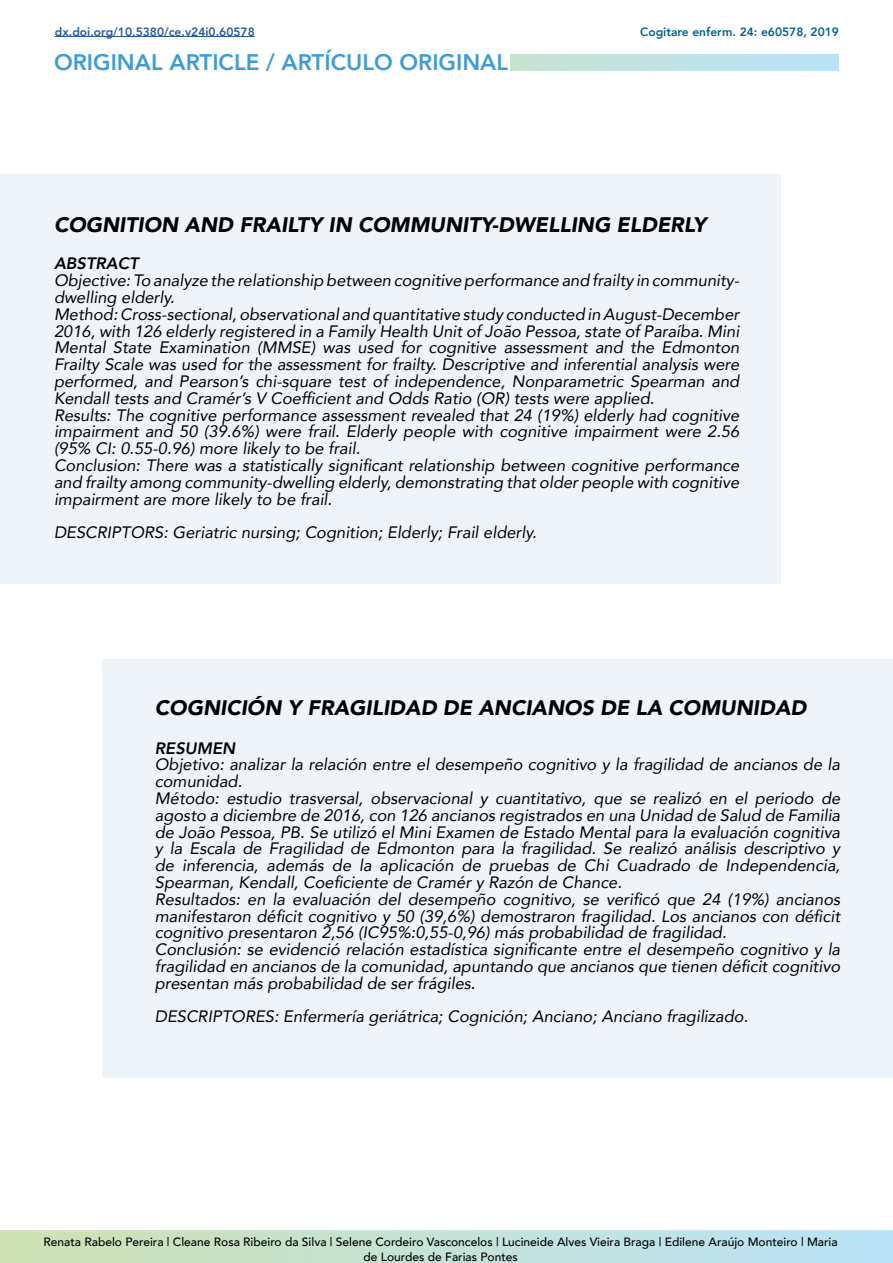
<style>
.page{position:relative;width:893px;height:1263px;background:#fff}
.page>*{position:absolute;margin:0;border:0;box-sizing:border-box;transform-origin:0 0}
.t1{font:800 22.5px "Avenir";color:#409cd4}
.t2{font:italic 900 21px "Avenir";color:#000}
.t3{font:italic 16.5px/16.8px "Avenir";color:#000}
.t4{font:italic 800 16.5px "Avenir";color:#000}
.t5{font:500 12px/14.4px "Avenir";color:#000;text-align:center}
.t6{font:800 12px "Avenir";color:#275b9b}
.t7{font:800 12px "Avenir";color:#00658f}
</style>
<div class="page">
<div style="left:0;top:175px;width:781px;height:409px;background:#eff4f9"></div>
<svg style="left:0;top:1230px;width:893px;height:33px;background:#c4e2d6"></svg>
<div style="left:510px;top:54px;width:329px;height:17px;background:linear-gradient(to right,#c6e3d1,#bae3fa)"></div>
<div style="left:102px;top:659px;width:791px;height:418px;background:#eff4f9"></div>
<hr style="left:55px;top:36px;width:200px;height:1px;background:#275b9b">
<p class="t6" style="left:55px;top:22px;width:201px">dx.doi.org/10.5380/ce.v24i0.60578</p>
<p class="t7" style="left:640px;top:22px;width:200px">Cogitare enferm. 24: e60578, 2019</p>
<h1 class="t1" style="left:54px;top:45px;width:456px">ORIGINAL ARTICLE / ARTÍCULO ORIGINAL</h1>
<p class="t2" style="left:54px;top:207px;width:654px">COGNITION AND FRAILTY IN COMMUNITY-DWELLING ELDERLY</p>
<p class="t4" style="left:54px;top:254px;width:86px">ABSTRACT</p>
<p class="t3" style="left:54px;top:272px;width:687px">Objective: To analyze the relationship between cognitive performance and frailty in community&shy;dwelling elderly.<br>Method: Cross-sectional, observational and quantitative study conducted in August-December 2016, with 126 elderly registered in a Family Health Unit of João Pessoa, state of Paraíba. Mini Mental State Examination (MMSE) was used for cognitive assessment and the Edmonton Frailty Scale was used for the assessment for frailty. Descriptive and inferential analysis were performed, and Pearson’s chi-square test of independence, Nonparametric Spearman and Kendall tests and Cramér’s V Coefficient and Odds Ratio (OR) tests were applied.<br>Results: The cognitive performance assessment revealed that 24 (19%) elderly had cognitive impairment and 50 (39.6%) were frail. Elderly people with cognitive impairment were 2.56 (95% CI: 0.55-0.96) more likely to be frail.<br>Conclusion: There was a statistically significant relationship between cognitive performance and frailty among community-dwelling elderly, demonstrating that older people with cognitive impairment are more likely to be frail.</p>
<p class="t3" style="left:54px;top:524px;width:484px">DESCRIPTORS: Geriatric nursing; Cognition; Elderly; Frail elderly.</p>
<p class="t2" style="left:155px;top:690px;width:653px">COGNICIÓN Y FRAGILIDAD DE ANCIANOS DE LA COMUNIDAD</p>
<p class="t4" style="left:155px;top:738px;width:82px">RESUMEN</p>
<p class="t3" style="left:155px;top:756px;width:687px">Objetivo: analizar la relación entre el desempeño cognitivo y la fragilidad de ancianos de la comunidad.<br>Método: estudio trasversal, observacional y cuantitativo, que se realizó en el periodo de agosto a diciembre de 2016, con 126 ancianos registrados en una Unidad de Salud de Familia de João Pessoa, PB. Se utilizó el Mini Examen de Estado Mental para la evaluación cognitiva y la Escala de Fragilidad de Edmonton para la fragilidad. Se realizó análisis descriptivo y de inferencia, además de la aplicación de pruebas de Chi Cuadrado de Independencia, Spearman, Kendall, Coeficiente de Cramér y Razón de Chance.<br>Resultados: en la evaluación del desempeño cognitivo, se verificó que 24 (19%) ancianos manifestaron déficit cognitivo y 50 (39,6%) demostraron fragilidad. Los ancianos con déficit cognitivo presentaron 2,56 (IC95%:0,55-0,96) más probabilidad de fragilidad.<br>Conclusión: se evidenció relación estadística significante entre el desempeño cognitivo y la fragilidad en ancianos de la comunidad, apuntando que ancianos que tienen déficit cognitivo presentan más probabilidad de ser frágiles.</p>
<p class="t3" style="left:155px;top:1008px;width:595px">DESCRIPTORES: Enfermería geriátrica; Cognición; Anciano; Anciano fragilizado.</p>
<p class="t5" style="left:44px;top:1234px;width:796px">Renata Rabelo Pereira | Cleane Rosa Ribeiro da Silva | Selene Cordeiro Vasconcelos | Lucineide Alves Vieira Braga | Edilene Araújo Monteiro | Maria de Lourdes de Farias Pontes</p>
</div>
